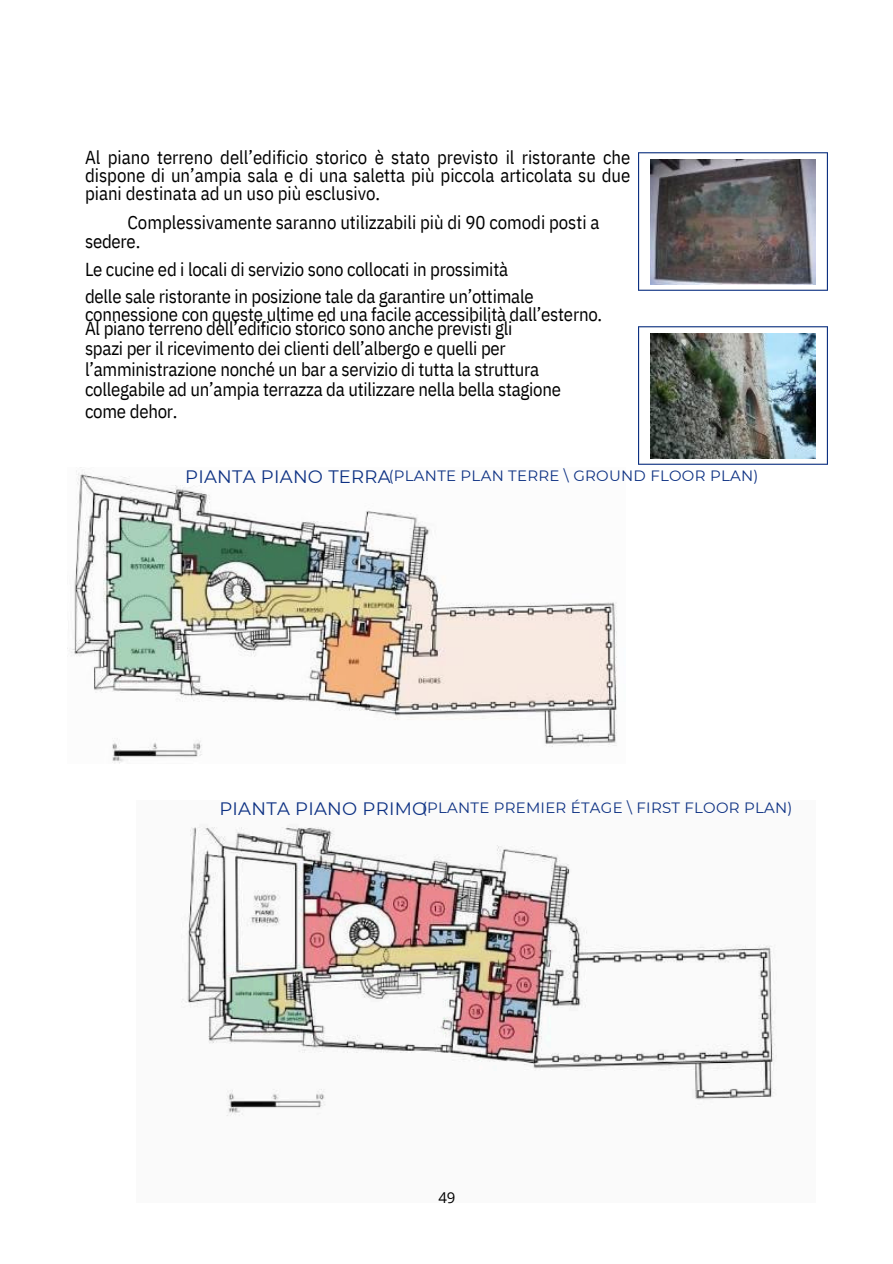
<style>
.page{position:relative;width:893px;height:1264px;background:#fff}
.page>*{position:absolute;margin:0;border:0;box-sizing:border-box;transform-origin:0 0}
.t1{font:18.75px/20.7px "IBM Plex Sans Cond";letter-spacing:-.015em;color:#000}
.t2{font:18px "Montserrat";letter-spacing:.015em;color:#0d3183}
.t3{font:15px "Montserrat";letter-spacing:.015em;color:#0d3183}
.t4{font:15px "Open Sans";color:#000}
</style>
<div class="page">
<img style="left:638px;top:153px;width:189px;height:137px">
<img style="left:638px;top:327px;width:189px;height:137px">
<img style="left:650px;top:159px;width:165px;height:125px">
<img style="left:650px;top:333px;width:165px;height:125px">
<img style="left:181px;top:827px;width:596px;height:289px">
<img style="left:67px;top:467px;width:550px;height:296px">
<h2 class="t1" style="left:85px;top:148px;width:547px;line-height:18px;text-align:justify">Al piano terreno dell’edificio storico è stato previsto il ristorante che dispone di un’ampia sala e di una saletta più piccola articolata su due piani destinata ad un uso più esclusivo.</h2>
<h2 class="t1" style="left:127px;top:212px;width:473px">Complessivamente saranno utilizzabili più di 90 comodi posti a</h2>
<p class="t1" style="left:85px;top:231px;width:57px">sedere.</p>
<p class="t1" style="left:85px;top:255px;width:450px;line-height:27px">Le cucine ed i locali di servizio sono collocati in prossimità delle sale ristorante in posizione tale da garantire un’ottimale</p>
<p class="t1" style="left:85px;top:303px;width:518px">connessione con queste ultime ed una facile accessibilità dall’esterno.</p>
<p class="t1" style="left:85px;top:317px;width:477px">Al piano terreno dell’edificio storico sono anche previsti gli<br>spazi per il ricevimento dei clienti dell’albergo e quelli per l’amministrazione nonché un bar a servizio di tutta la struttura collegabile ad un’ampia terrazza da utilizzare nella bella stagione</p>
<p class="t1" style="left:85px;top:400px;width:94px">come dehor.</p>
<h1 class="t3" style="left:389px;top:466px;width:371px">(PLANTE PLAN TERRE \ GROUND FLOOR PLAN)</h1>
<h1 class="t2" style="left:185px;top:466px;width:207px">PIANTA PIANO TERRA</h1>
<p class="t3" style="left:422px;top:798px;width:372px">(PLANTE PREMIER ÉTAGE \ FIRST FLOOR PLAN)</p>
<p class="t2" style="left:219px;top:797px;width:209px">PIANTA PIANO PRIMO</p>
<h2 class="t4" style="left:438px;top:1187px;width:18px">49</h2>
</div>
